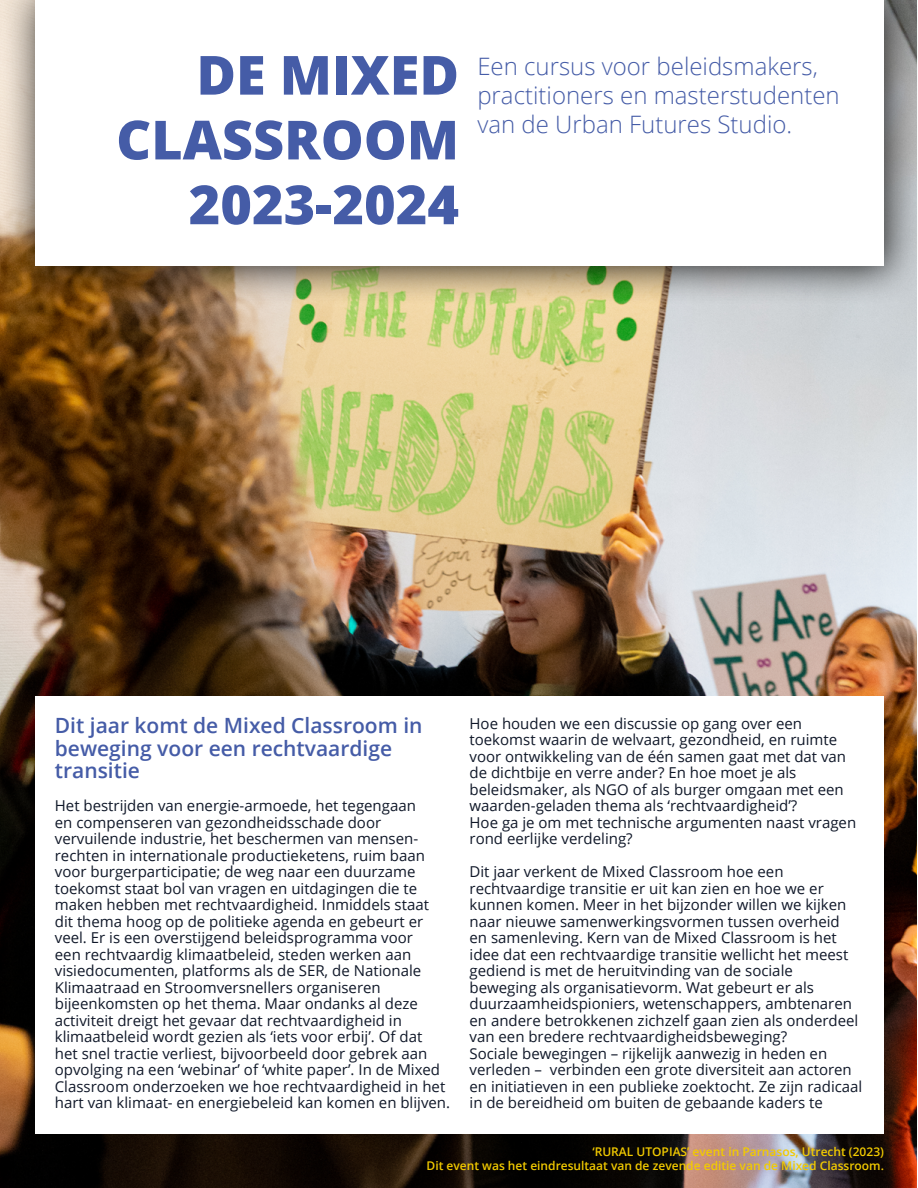
<style>
.page{position:relative;width:918px;height:1188px;background:#fff}
.page>*{position:absolute;margin:0;border:0;box-sizing:border-box;transform-origin:0 0}
.t1{font:800 54px/64.8px "Open Sans";color:#455ca7;text-align:right}
.t2{font:300 24px/28.8px "Open Sans";color:#455ca7}
.t3{font:600 21px/22.5px "Open Sans";color:#455ca7}
.t4{font:15px/16.5px "Open Sans";color:#101829}
.t5{font:600 12px/14.4px "Open Sans";color:#f2ca00;text-align:right}
</style>
<div class="page">
<img style="left:0;top:0;width:917px;height:1188px">
<div style="left:1px;top:0;width:917px;height:306px;background:#000;opacity:.75"></div>
<div style="left:36px;top:0;width:848px;height:265px;background:#fff"></div>
<div style="left:36px;top:696px;width:848px;height:438px;background:#fff"></div>
<h1 class="t1" style="left:116px;top:40px;width:344px">DE MIXED<br>CLASSROOM<br>2023-2024</h1>
<h2 class="t2" style="left:477px;top:52px;width:364px">Een cursus voor beleidsmakers, practitioners en masterstudenten van de Urban Futures Studio.</h2>
<h3 class="t3" style="left:55px;top:714px;width:369px">Dit jaar komt de Mixed Classroom in beweging voor een rechtvaardige transitie</h3>
<p class="t4" style="left:55px;top:797px;width:397px">Het bestrijden van energie-armoede, het tegengaan<br>en compenseren van gezondheidsschade door vervuilende industrie, het beschermen van mensen&shy;rechten in internationale productieketens, ruim baan voor burgerparticipatie; de weg naar een duurzame toekomst staat bol van vragen en uitdagingen die te maken hebben met rechtvaardigheid. Inmiddels staat dit thema hoog op de politieke agenda en gebeurt er veel. Er is een overstijgend beleidsprogramma voor<br>een rechtvaardig klimaatbeleid, steden werken aan visiedocumenten, platforms als de SER, de Nationale Klimaatraad en Stroomversnellers organiseren bijeenkomsten op het thema. Maar ondanks al deze activiteit dreigt het gevaar dat rechtvaardigheid in klimaatbeleid wordt gezien als ‘iets voor erbij’. Of dat<br>het snel tractie verliest, bijvoorbeeld door gebrek aan opvolging na een ‘webinar’ of ‘white paper’. In de Mixed Classroom onderzoeken we hoe rechtvaardigheid in het hart van klimaat- en energiebeleid kan komen en blijven.</p>
<p class="t4" style="left:470px;top:715px;width:388px">Hoe houden we een discussie op gang over een toekomst waarin de welvaart, gezondheid, en ruimte voor ontwikkeling van de één samen gaat met dat van de dichtbije en verre ander? En hoe moet je als beleidsmaker, als NGO of als burger omgaan met een waarden-geladen thema als ‘rechtvaardigheid’?<br>Hoe ga je om met technische argumenten naast vragen rond eerlijke verdeling?</p>
<p class="t4" style="left:470px;top:863px;width:394px">Dit jaar verkent de Mixed Classroom hoe een rechtvaardige transitie er uit kan zien en hoe we er kunnen komen. Meer in het bijzonder willen we kijken naar nieuwe samenwerkingsvormen tussen overheid<br>en samenleving. Kern van de Mixed Classroom is het idee dat een rechtvaardige transitie wellicht het meest gediend is met de heruitvinding van de sociale beweging als organisatievorm. Wat gebeurt er als duurzaamheidspioniers, wetenschappers, ambtenaren en andere betrokkenen zichzelf gaan zien als onderdeel van een bredere rechtvaardigheidsbeweging?<br>Sociale bewegingen – rijkelijk aanwezig in heden en verleden – verbinden een grote diversiteit aan actoren en initiatieven in een publieke zoektocht. Ze zijn radicaal in de bereidheid om buiten de gebaande kaders te</p>
<p class="t5" style="left:427px;top:1144px;width:459px">‘RURAL UTOPIAS’ event in Parnasos, Utrecht (2023)<br>Dit event was het eindresultaat van de zevende editie van de Mixed Classroom.</p>
</div>
